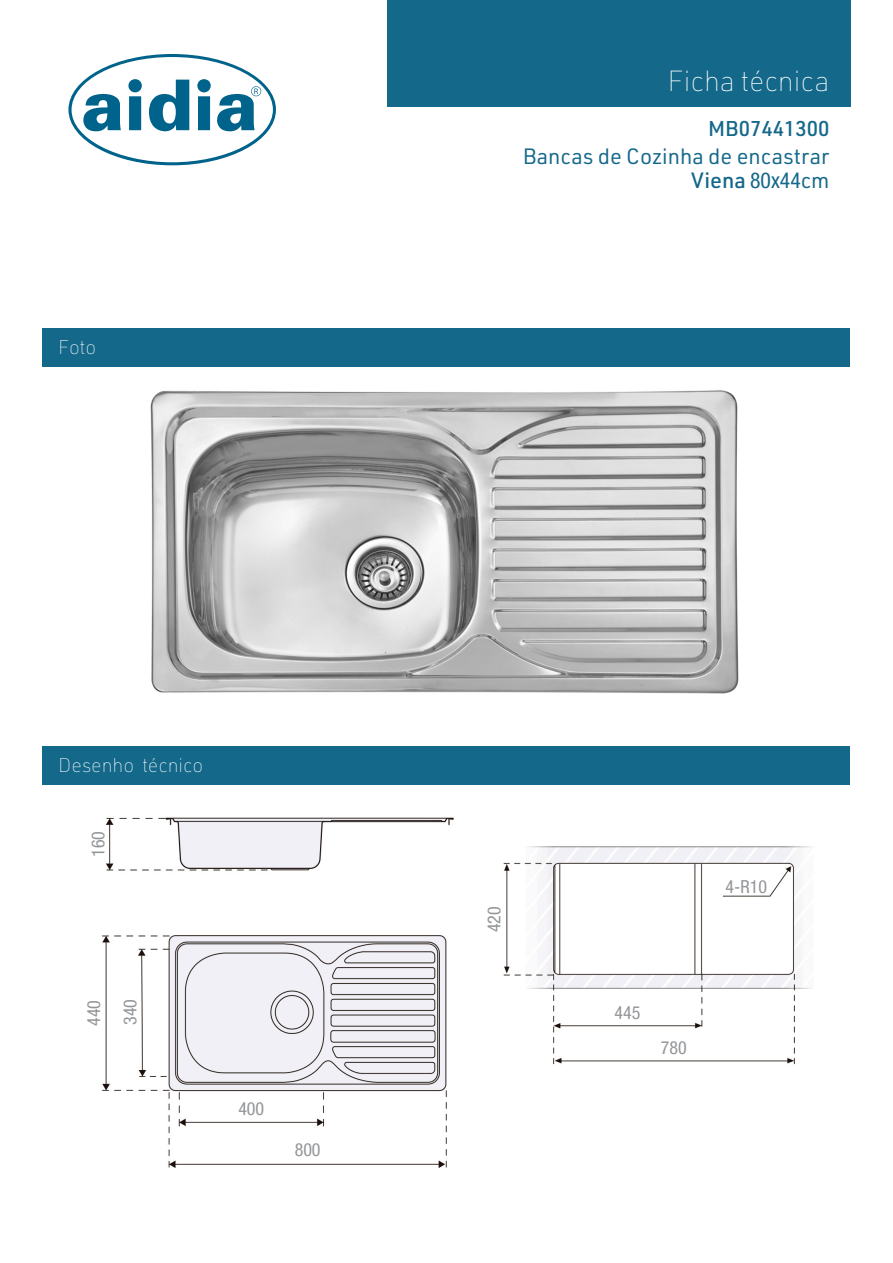
<style>
.page{position:relative;width:893px;height:1263px;background:#fff}
.page>*{position:absolute;margin:0;border:0;box-sizing:border-box;transform-origin:0 0}
.t1{font:100 28.5px "URWDIN";color:#fff}
.t2{font:21.75px "URWDIN";color:#14688a}
.t3{font:500 21.75px "URWDIN";color:#14688a}
.t4{font:500 21px "URWDIN";color:#14688a}
.t5{font:100 19.5px "URWDIN";color:#fff}
.t6{font:italic condensed 18px "Helvetica Neue 57";color:#939598}
.s1{font-family:"Helvetica Neue 57";font-weight:400;font-style:italic;font-stretch:condensed}
.s2{font-weight:400}
</style>
<div class="page">
<img style="left:101px;top:817px;width:711px;height:351px">
<svg style="left:68px;top:54px;width:208px;height:111px"></svg>
<div style="left:387px;top:0;width:464px;height:106px;background:#14688a"></div>
<div style="left:43px;top:328px;width:807px;height:39px;background:#14688a"></div>
<div style="left:43px;top:746px;width:807px;height:39px;background:#14688a"></div>
<img style="left:150px;top:390px;width:589px;height:304px">
<p class="t5" style="left:58px;top:335px;width:40px">Foto</p>
<p class="t5" style="left:58px;top:753px;width:146px">Desenho técnico</p>
<p class="t6" style="left:88px;top:857px;width:27px;rotate:-90deg">160</p>
<p class="t6" style="left:84px;top:1026px;width:27px;rotate:-90deg">440</p>
<p class="t6" style="left:120px;top:1025px;width:27px;rotate:-90deg">340</p>
<p class="t6" style="left:238px;top:1098px;width:27px">400</p>
<p class="t6" style="left:295px;top:1139px;width:27px">800</p>
<p class="t1" style="left:668px;top:62px;width:163px">Ficha técnica</p>
<p class="t4" style="left:708px;top:115px;width:123px">MB07441300</p>
<p class="t2" style="left:523px;top:142px;width:308px">Bancas de Cozinha de encastrar</p>
<p class="t3" style="left:691px;top:166px;width:140px">Viena <span class="s1">80x44</span><span class="s2">cm</span></p>
<p class="t6" style="left:484px;top:932px;width:27px;rotate:-90deg">420</p>
<p class="t6" style="left:725px;top:876px;width:43px">4-R10</p>
<p class="t6" style="left:614px;top:1002px;width:27px">445</p>
<p class="t6" style="left:661px;top:1037px;width:27px">780</p>
</div>
